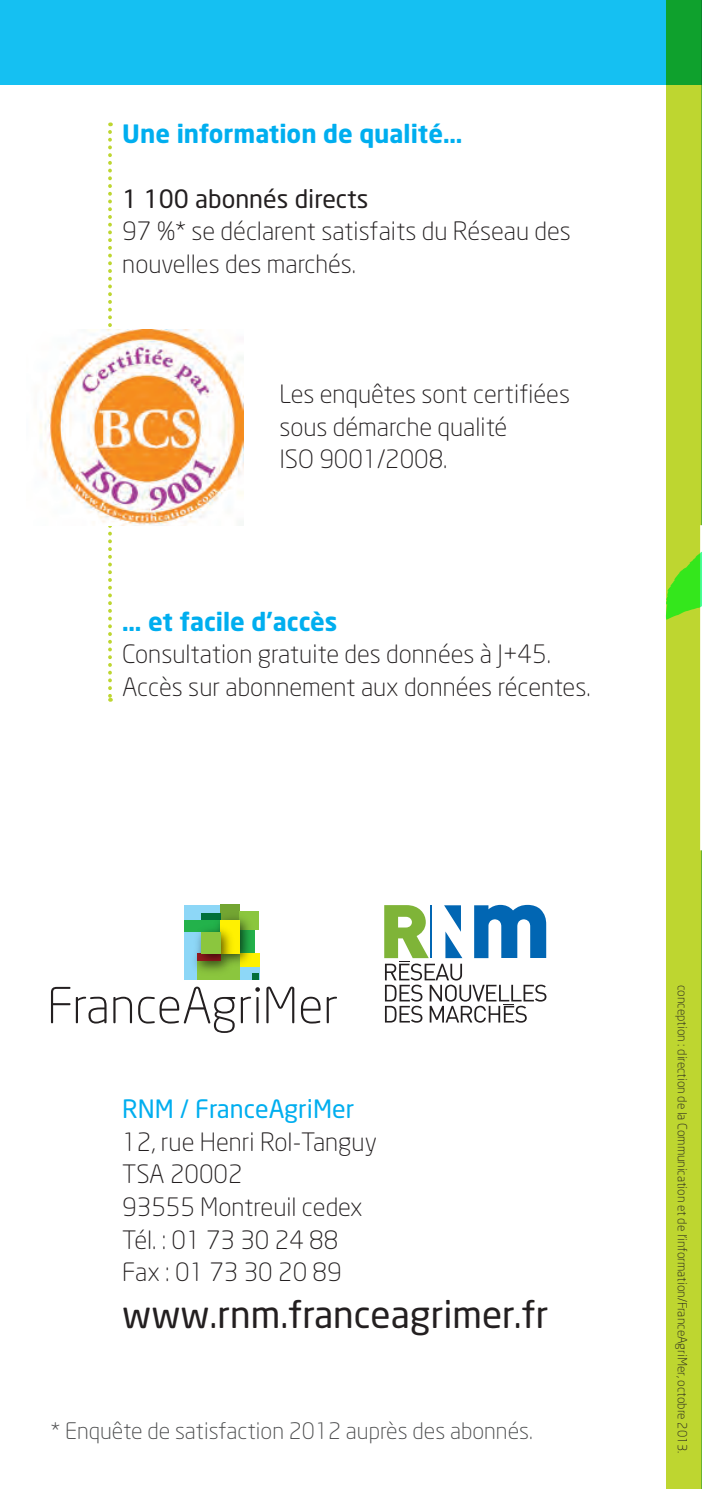
<style>
.page{position:relative;width:702px;height:1489px;background:#fff}
.page>*{position:absolute;margin:0;border:0;box-sizing:border-box;transform-origin:0 0}
.t1{font:37px "Neo Sans";color:#231f20}
.t2{font:300 25px/32.5px "Neo Sans";color:#231f20}
.t3{font:700 25px "Neo Sans";color:#00aeef}
.t4{font:25px "Neo Sans";color:#231f20}
.t5{font:25px "Neo Sans";color:#00aeef}
.t6{font:300 22.5px "Neo Sans";color:#4b4c4d}
.t7{font:300 12.5px "Neo Sans";color:#231f20}
</style>
<div class="page">
<div style="left:666px;top:0;width:35px;height:1488px;background:#bed630"></div>
<hr style="left:701px;top:0;width:1px;height:1488px;background:#8dd7f7">
<div style="left:0;top:0;width:701px;height:85px;background:#15c0f2"></div>
<svg style="left:666px;top:525px;width:36px;height:325px"></svg>
<svg style="left:108px;top:132px;width:4px;height:569px"></svg>
<svg style="left:384px;top:904px;width:162px;height:118px"></svg>
<div style="left:184px;top:904px;width:36px;height:75px;background:#8dd7f7"></div>
<div style="left:220px;top:904px;width:20px;height:19px;background:#73a532"></div>
<div style="left:201px;top:912px;width:19px;height:8px;background:#006f3a"></div>
<div style="left:184px;top:920px;width:36px;height:12px;background:#23b24b"></div>
<div style="left:240px;top:911px;width:19px;height:18px;background:#8bc63e"></div>
<div style="left:197px;top:953px;width:43px;height:26px;background:#8bc63e"></div>
<div style="left:240px;top:953px;width:19px;height:13px;background:#fff101"></div>
<div style="left:240px;top:966px;width:19px;height:13px;background:#8dd7f7"></div>
<div style="left:252px;top:972px;width:7px;height:7px;background:#006f3a"></div>
<svg style="left:51px;top:986px;width:19px;height:37px"></svg>
<svg style="left:76px;top:996px;width:30px;height:27px"></svg>
<svg style="left:113px;top:996px;width:19px;height:27px"></svg>
<svg style="left:138px;top:986px;width:97px;height:46px"></svg>
<svg style="left:266px;top:986px;width:28px;height:37px"></svg>
<svg style="left:301px;top:996px;width:19px;height:27px"></svg>
<svg style="left:327px;top:996px;width:10px;height:27px"></svg>
<svg style="left:241px;top:987px;width:19px;height:36px"></svg>
<img style="left:210px;top:911px;width:47px;height:56px">
<div style="left:220px;top:920px;width:20px;height:33px;background:#fff101"></div>
<img style="left:192px;top:921px;width:45px;height:49px">
<div style="left:201px;top:931px;width:19px;height:22px;background:#8bc63e"></div>
<img style="left:39px;top:329px;width:205px;height:196px">
<p class="t3" style="left:122px;top:118px;width:341px">Une information de qualité…</p>
<p class="t4" style="left:122px;top:183px;width:248px">1 100 abonnés directs</p>
<p class="t2" style="left:122px;top:215px;width:450px">97 %* se déclarent satisfaits du Réseau des nouvelles des marchés.</p>
<p class="t2" style="left:279px;top:377px;width:292px">Les enquêtes sont certifiées sous démarche qualité<br>ISO 9001/2008.</p>
<p class="t3" style="left:122px;top:605px;width:216px">… et facile d’accès</p>
<p class="t2" style="left:122px;top:637px;width:469px">Consultation gratuite des données à J+45.<br>Accès sur abonnement aux données récentes.</p>
<p class="t5" style="left:122px;top:1093px;width:233px">RNM / FranceAgriMer</p>
<p class="t2" style="left:122px;top:1125px;width:256px">12, rue Henri Rol-Tanguy<br>TSA 20002<br>93555 Montreuil cedex<br>Tél. : 01 73 30 24 88<br>Fax : 01 73 30 20 89</p>
<h1 class="t1" style="left:122px;top:1291px;width:427px">www.rnm.franceagrimer.fr</h1>
<p class="t6" style="left:51px;top:1417px;width:483px">* Enquête de satisfaction 2012 auprès des abonnés.</p>
<p class="t7" style="left:689px;top:985px;width:469px;rotate:90deg">conception : direction de la Communication et de l’information/FranceAgriMer, octobre 2013.</p>
</div>
